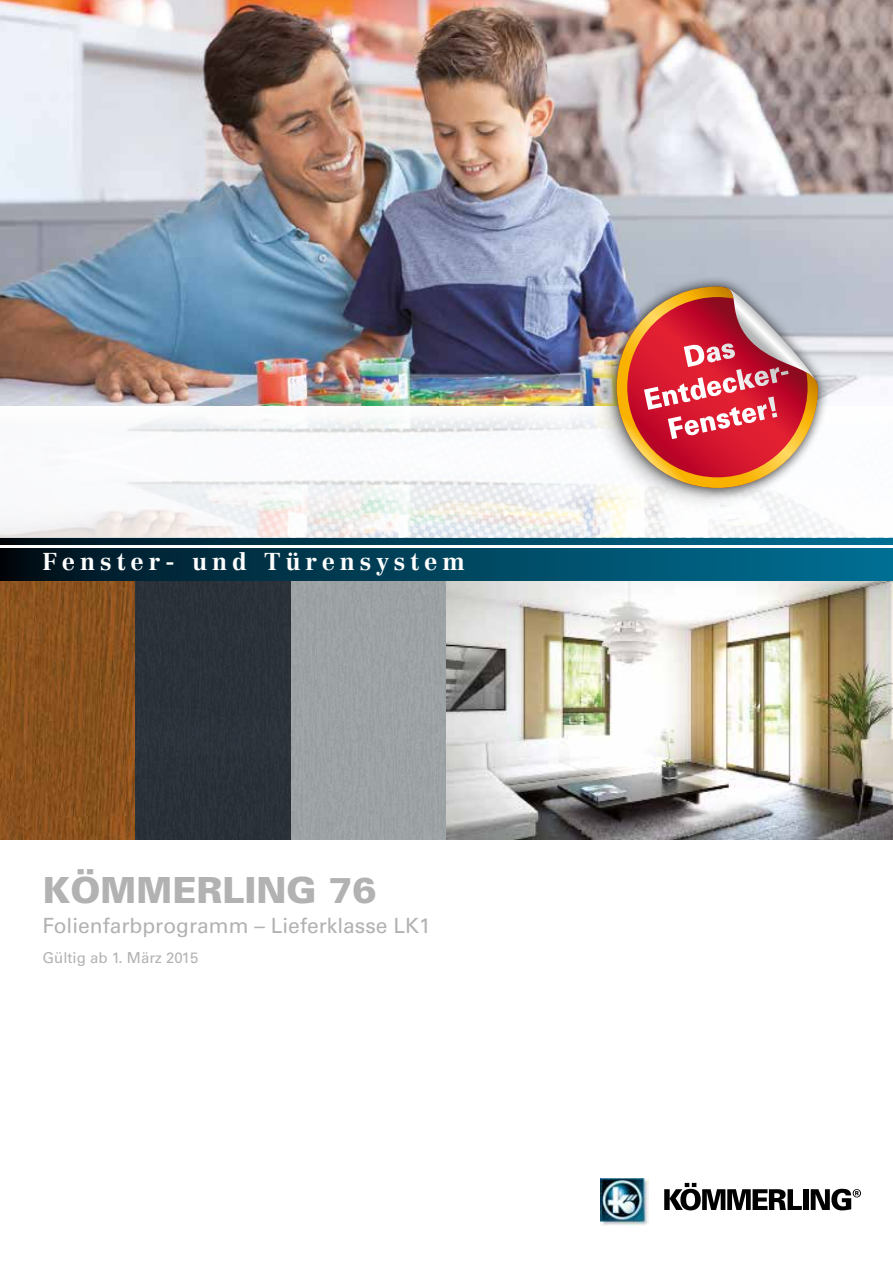
<style>
.page{position:relative;width:893px;height:1263px;background:#fff}
.page>*{position:absolute;margin:0;border:0;box-sizing:border-box;transform-origin:0 0}
.t1{font:900 36px "Univers";color:#b3b2b2}
.t2{font:900 28.5px/33.6px "Univers";color:#fff;text-align:center;scale:.9 1}
.t3{font:700 24px "Centennial LT Std";letter-spacing:.2em;color:#fff}
.t4{font:21px "Univers";color:#b3b2b2}
.t5{font:15px "Univers";color:#b3b2b2}
</style>
<div class="page">
<div style="left:291px;top:580px;width:155px;height:260px;background:#9ca2a4"></div>
<div style="left:135px;top:576px;width:156px;height:264px;background:#2b3139"></div>
<svg style="left:0;top:580px;width:135px;height:260px;background:#89511d"></svg>
<img style="left:446px;top:580px;width:447px;height:260px">
<img style="left:0;top:0;width:893px;height:406px">
<img style="left:601px;top:1179px;width:1px;height:44px">
<svg style="left:664px;top:1183px;width:138px;height:27px"></svg>
<div style="left:803px;top:1189px;width:6px;height:21px;background:#000"></div>
<svg style="left:810px;top:1188px;width:51px;height:22px"></svg>
<img style="left:602px;top:1179px;width:47px;height:46px">
<svg style="left:0;top:538px;width:893px;height:6px;background:#00425b"></svg>
<svg style="left:0;top:549px;width:893px;height:31px;background:#00425b"></svg>
<img style="left:0;top:415px;width:893px;height:123px">
<div style="left:594px;top:281px;width:229px;height:230px;background:#000;opacity:.2"></div>
<div style="left:605px;top:275px;width:224px;height:225px;background:#000;opacity:.75"></div>
<svg style="left:617px;top:286px;width:201px;height:202px;background:#cd5c5a"></svg>
<p class="t3" style="left:43px;top:548px;width:424px">Fenster- und Türensystem</p>
<h1 class="t1" style="left:43px;top:868px;width:335px">KÖMMERLING 76</h1>
<p class="t4" style="left:43px;top:913px;width:390px">Folienfarbprogramm – Lieferklasse LK1</p>
<p class="t5" style="left:43px;top:949px;width:157px">Gültig ab 1. März 2015</p>
<h2 class="t2" style="left:634px;top:350px;width:171px;rotate:-12deg">Das<br>Entdecker-<br>Fenster!</h2>
</div>
